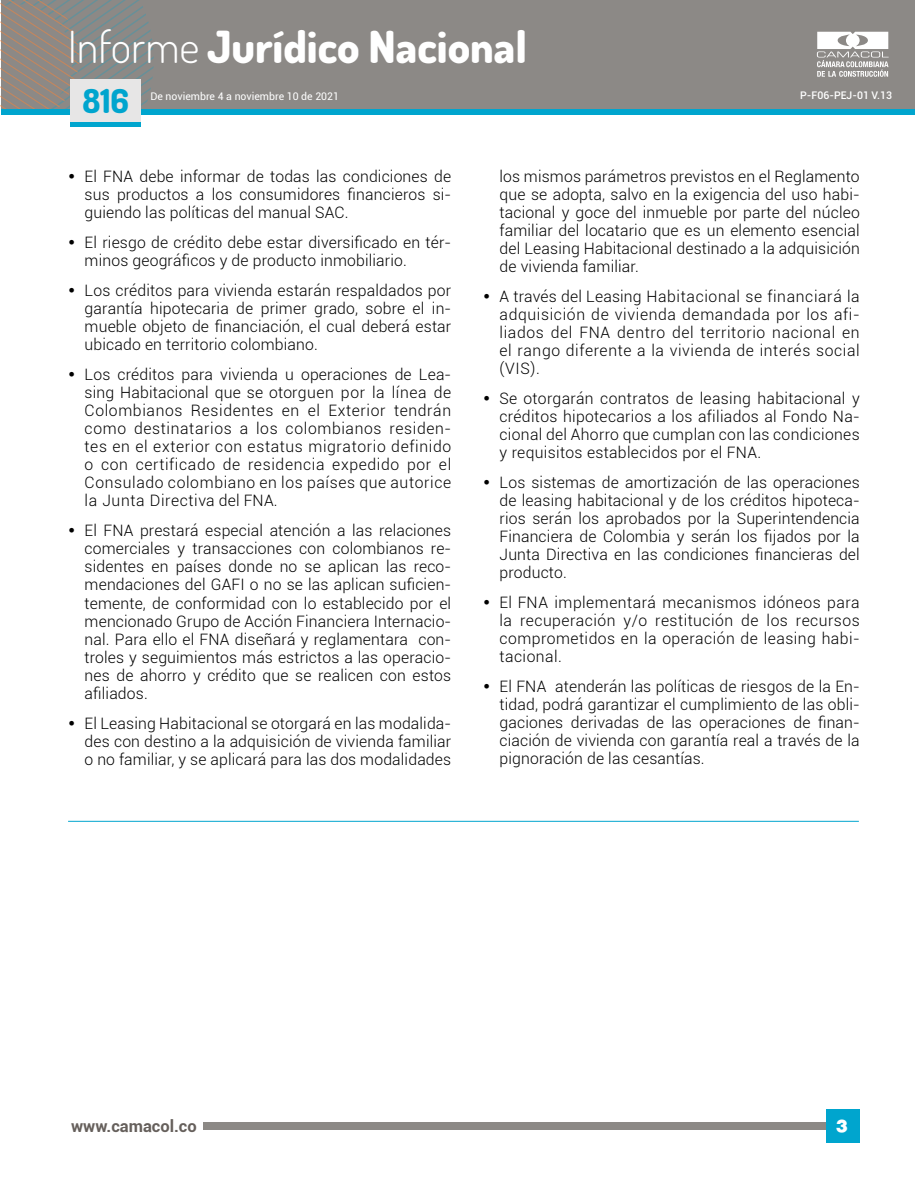
<style>
.page{position:relative;width:915px;height:1191px;background:#fff}
.page>*{position:absolute;margin:0;border:0;box-sizing:border-box;transform-origin:0 0}
.t1{font:800 44.25px "Dosis";color:#fff}
.t2{font:800 33px "Dosis";color:#00a5ce}
.t3{font:900 19.5px "Roboto";color:#fff}
.t4{font:900 19.5px "Helvetica";color:#fff}
.t5{font:700 16.5px "Roboto";color:#66605c}
.t6{font:300 15.75px/18px "Roboto";letter-spacing:.01em;color:#000;text-align:justify}
.t7{font:10.5px "Roboto";color:#fff}
.t8{font:500 10.5px "Roboto";color:#fff}
.s1{font-weight:300}
</style>
<div class="page">
<div style="left:203px;top:1122px;width:655px;height:7px;background:#8c8986"></div>
<div style="left:825px;top:1109px;width:33px;height:34px;background:#00a5ce"></div>
<div style="left:1px;top:0;width:913px;height:108px;background:#8c8986"></div>
<div style="left:1px;top:109px;width:913px;height:5px;background:#00a5ce"></div>
<svg style="left:1px;top:0;width:158px;height:109px"></svg>
<svg style="left:816px;top:32px;width:72px;height:45px"></svg>
<div style="left:70px;top:122px;width:70px;height:5px;background:#00a5ce"></div>
<div style="left:70px;top:79px;width:70px;height:43px;background:#e7e6e6"></div>
<hr style="left:68px;top:821px;width:790px;height:1px;background:#00a5ce">
<h1 class="t1" style="left:68px;top:18px;width:460px"><span class="s1">Informe</span> Jurídico Nacional</h1>
<h2 class="t2" style="left:82px;top:80px;width:48px">816</h2>
<p class="t7" style="left:150px;top:89px;width:190px">De noviembre 4 a noviembre 10 de 2021</p>
<p class="t8" style="left:800px;top:87px;width:93px">P-F06-PEJ-01 V.13</p>
<p class="t6" style="left:85px;top:167px;width:368px;text-indent:-17px">• El FNA debe informar de todas las condiciones de sus productos a los consumidores financieros si&shy;guiendo las políticas del manual SAC.</p>
<p class="t6" style="left:85px;top:233px;width:368px;text-indent:-17px">• El riesgo de crédito debe estar diversificado en tér&shy;minos geográficos y de producto inmobiliario.</p>
<p class="t6" style="left:85px;top:281px;width:368px;text-indent:-17px">• Los créditos para vivienda estarán respaldados por garantía hipotecaria de primer grado, sobre el in&shy;mueble objeto de financiación, el cual deberá estar ubicado en territorio colombiano.</p>
<p class="t6" style="left:85px;top:365px;width:368px;text-indent:-17px">• Los créditos para vivienda u operaciones de Lea&shy;sing Habitacional que se otorguen por la línea de Colombianos Residentes en el Exterior tendrán como destinatarios a los colombianos residen&shy;tes en el exterior con estatus migratorio definido o con certificado de residencia expedido por el Consulado colombiano en los países que autorice la Junta Directiva del FNA.</p>
<p class="t6" style="left:85px;top:521px;width:368px;text-indent:-17px">• El FNA prestará especial atención a las relaciones comerciales y transacciones con colombianos re&shy;sidentes en países donde no se aplican las reco&shy;mendaciones del GAFI o no se las aplican suficien&shy;temente, de conformidad con lo establecido por el mencionado Grupo de Acción Financiera Internacio&shy;nal. Para ello el FNA diseñará y reglamentara con&shy;troles y seguimientos más estrictos a las operacio&shy;nes de ahorro y crédito que se realicen con estos afiliados.</p>
<p class="t6" style="left:85px;top:713px;width:368px;text-indent:-17px">• El Leasing Habitacional se otorgará en las modalida&shy;des con destino a la adquisición de vivienda familiar o no familiar, y se aplicará para las dos modalidades</p>
<p class="t6" style="left:499px;top:167px;width:361px">los mismos parámetros previstos en el Reglamento que se adopta, salvo en la exigencia del uso habi&shy;tacional y goce del inmueble por parte del núcleo familiar del locatario que es un elemento esencial del Leasing Habitacional destinado a la adquisición de vivienda familiar.</p>
<p class="t6" style="left:499px;top:287px;width:361px;text-indent:-17px">• A través del Leasing Habitacional se financiará la adquisición de vivienda demandada por los afi&shy;liados del FNA dentro del territorio nacional en el rango diferente a la vivienda de interés social (VIS).</p>
<p class="t6" style="left:499px;top:389px;width:361px;text-indent:-17px">• Se otorgarán contratos de leasing habitacional y créditos hipotecarios a los afiliados al Fondo Na&shy;cional del Ahorro que cumplan con las condiciones y requisitos establecidos por el FNA.</p>
<p class="t6" style="left:499px;top:473px;width:361px;text-indent:-17px">• Los sistemas de amortización de las operaciones de leasing habitacional y de los créditos hipoteca&shy;rios serán los aprobados por la Superintendencia Financiera de Colombia y serán los fijados por la Junta Directiva en las condiciones financieras del producto.</p>
<p class="t6" style="left:499px;top:593px;width:361px;text-indent:-17px">• El FNA implementará mecanismos idóneos para la recuperación y/o restitución de los recursos comprometidos en la operación de leasing habi&shy;tacional.</p>
<p class="t6" style="left:499px;top:677px;width:361px;text-indent:-17px">• El FNA atenderán las políticas de riesgos de la En&shy;tidad, podrá garantizar el cumplimiento de las obli&shy;gaciones derivadas de las operaciones de finan&shy;ciación de vivienda con garantía real a través de la pignoración de las cesantías.</p>
<p class="t5" style="left:71px;top:1114px;width:127px">www.camacol.co</p>
<p class="t3" style="left:836px;top:1114px;width:13px">1</p>
<p class="t4" style="left:836px;top:1118px;width:13px">3</p>
</div>
